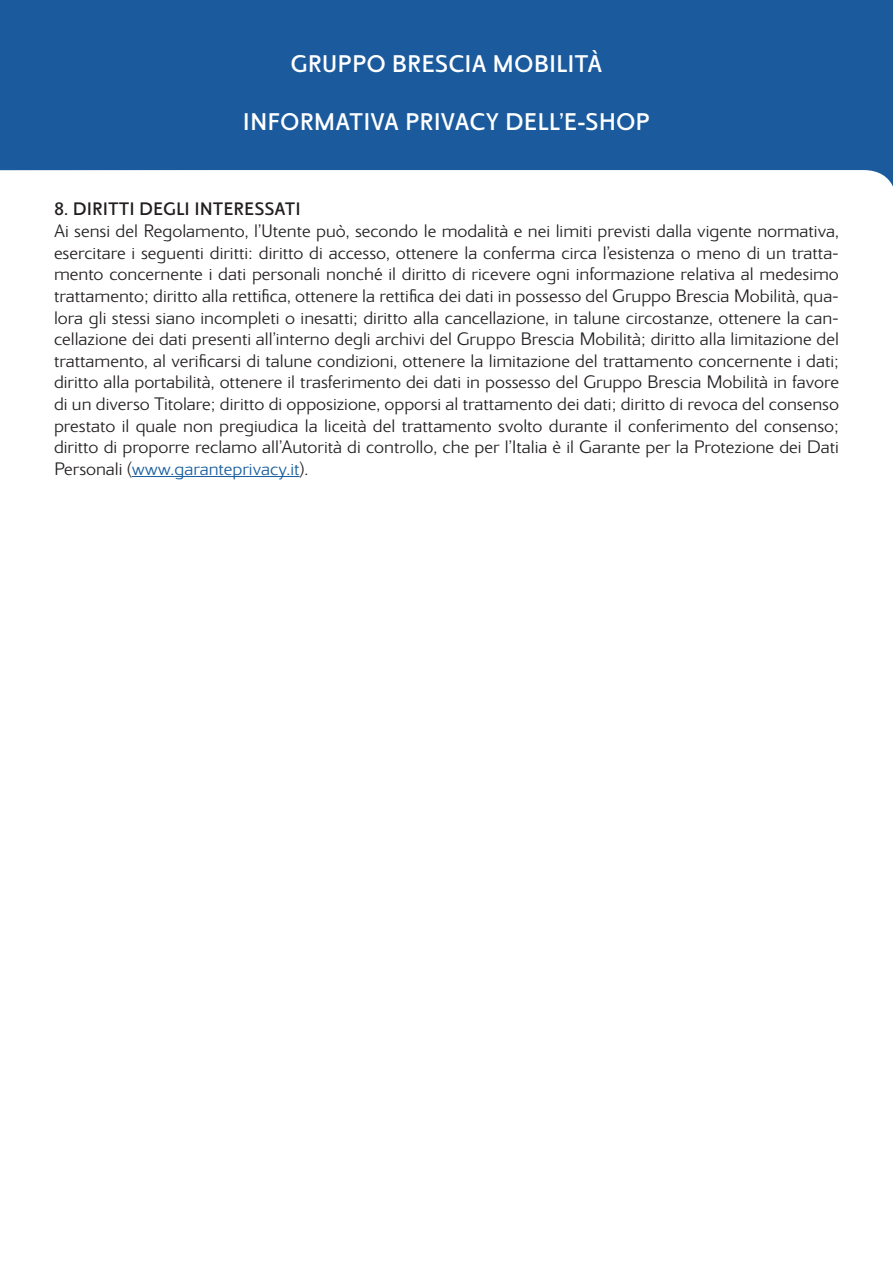
<style>
.page{position:relative;width:893px;height:1263px;background:#fff}
.page>*{position:absolute;margin:0;border:0;box-sizing:border-box;transform-origin:0 0}
.t1{font:900 24px "Metrobrescia";color:#fff}
.t2{font:500 18px/21.6px "Metrobrescia";color:#231f20;text-align:justify}
.t3{font:900 18px "Metrobrescia";color:#231f20}
.s1{color:#175d9e}
</style>
<div class="page">
<hr style="left:132px;top:476px;width:168px;height:1px;background:#175d9e">
<svg style="left:0;top:0;width:893px;height:187px;background:#2e68a5"></svg>
<p class="t1" style="left:290px;top:49px;width:313px">GRUPPO BRESCIA MOBILITÀ</p>
<p class="t1" style="left:243px;top:107px;width:408px">INFORMATIVA PRIVACY DELL’E-SHOP</p>
<p class="t3" style="left:54px;top:198px;width:248px">8. DIRITTI DEGLI INTERESSATI</p>
<p class="t2" style="left:54px;top:220px;width:786px">Ai sensi del Regolamento, l’Utente può, secondo le modalità e nei limiti previsti dalla vigente normativa, esercitare i seguenti diritti: diritto di accesso, ottenere la conferma circa l’esistenza o meno di un tratta&shy;mento concernente i dati personali nonché il diritto di ricevere ogni informazione relativa al medesimo trattamento; diritto alla rettifica, ottenere la rettifica dei dati in possesso del Gruppo Brescia Mobilità, qua&shy;lora gli stessi siano incompleti o inesatti; diritto alla cancellazione, in talune circostanze, ottenere la can&shy;cellazione dei dati presenti all’interno degli archivi del Gruppo Brescia Mobilità; diritto alla limitazione del trattamento, al verificarsi di talune condizioni, ottenere la limitazione del trattamento concernente i dati; diritto alla portabilità, ottenere il trasferimento dei dati in possesso del Gruppo Brescia Mobilità in favore di un diverso Titolare; diritto di opposizione, opporsi al trattamento dei dati; diritto di revoca del consenso prestato il quale non pregiudica la liceità del trattamento svolto durante il conferimento del consenso; diritto di proporre reclamo all’Autorità di controllo, che per l’Italia è il Garante per la Protezione dei Dati Personali (<span class="s1">www.garanteprivacy.it</span>).</p>
</div>
